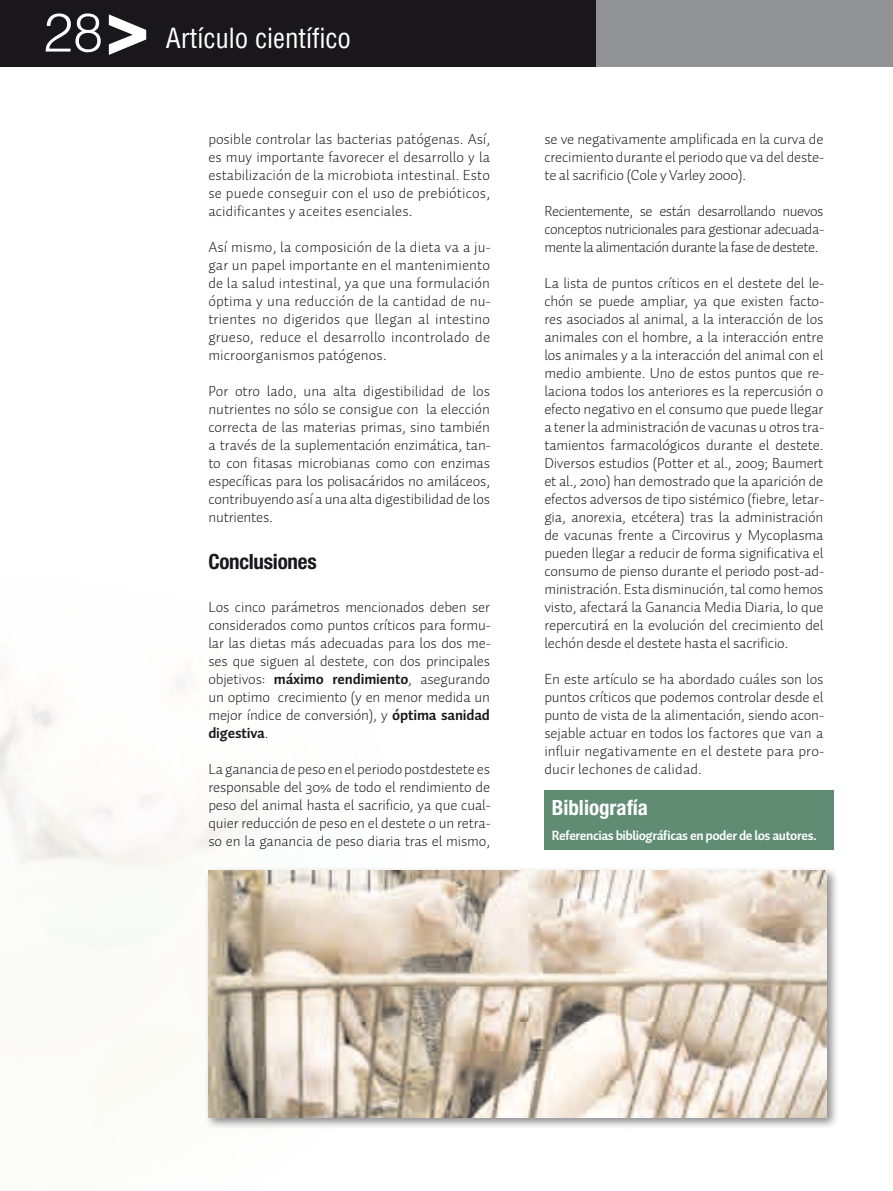
<style>
.page{position:relative;width:893px;height:1191px;background:#fff}
.page>*{position:absolute;margin:0;border:0;box-sizing:border-box;transform-origin:0 0}
.t1{font:700 86.55px "Helvetica";color:#fff}
.t2{font:300 54px "Helvetica";color:#fff}
.t3{font:condensed 27px "Helvetica";color:#fff}
.t4{font:700 condensed 21px "Helvetica Neue";letter-spacing:-.01em;color:#1a171c}
.t5{font:700 condensed 21px "Helvetica Neue";color:#fff}
.t6{font:300 15px/18px "Auto 1";letter-spacing:-.01em;color:#1a171c;text-align:justify}
.t7{font:700 13.5px "Auto 1";letter-spacing:-.03em;color:#fff}
.s1{font-weight:700}
</style>
<div class="page">
<div style="left:0;top:0;width:601px;height:66px;background:#1a171c"></div>
<div style="left:597px;top:0;width:296px;height:66px;background:#929395"></div>
<div style="left:204px;top:866px;width:635px;height:264px;background:#1a171c;opacity:.5"></div>
<img style="left:208px;top:870px;width:618px;height:247px">
<div style="left:544px;top:790px;width:289px;height:59px;background:#5f8c73"></div>
<h2 class="t2" style="left:43px;top:-1px;width:62px">28</h2>
<h1 class="t1" style="left:184px;top:9px;width:52px;rotate:90deg">^</h1>
<h3 class="t3" style="left:166px;top:21px;width:187px">Artículo científico</h3>
<p class="t6" style="left:208px;top:130px;width:283px">posible controlar las bacterias patógenas. Así, es muy importante favorecer el desarrollo y la estabilización de la microbiota intestinal. Esto se puede conseguir con el uso de prebióticos, acidificantes y aceites esenciales.</p>
<p class="t6" style="left:208px;top:238px;width:284px">Así mismo, la composición de la dieta va a ju&shy;gar un papel importante en el mantenimiento de la salud intestinal, ya que una formulación óptima y una reducción de la cantidad de nu&shy;trientes no digeridos que llegan al intestino grueso, reduce el desarrollo incontrolado de microorganismos patógenos.</p>
<p class="t6" style="left:208px;top:382px;width:284px">Por otro lado, una alta digestibilidad de los nutrientes no sólo se consigue con la elección correcta de las materias primas, sino también a través de la suplementación enzimática, tan&shy;to con fitasas microbianas como con enzimas específicas para los polisacáridos no amiláceos, contribuyendo así a una alta digestibilidad de los nutrientes.</p>
<h3 class="t4" style="left:208px;top:548px;width:110px">Conclusiones</h3>
<p class="t6" style="left:208px;top:598px;width:284px">Los cinco parámetros mencionados deben ser considerados como puntos críticos para formu&shy;lar las dietas más adecuadas para los dos me&shy;ses que siguen al destete, con dos principales objetivos: <span class="s1">máximo rendimiento</span>, asegurando un optimo crecimiento (y en menor medida un mejor índice de conversión), y <span class="s1">óptima sanidad digestiva</span>.</p>
<p class="t6" style="left:208px;top:760px;width:284px">La ganancia de peso en el periodo postdestete es responsable del 30% de todo el rendimiento de peso del animal hasta el sacrificio, ya que cual&shy;quier reducción de peso en el destete o un retra&shy;so en la ganancia de peso diaria tras el mismo,</p>
<p class="t6" style="left:544px;top:130px;width:281px">se ve negativamente amplificada en la curva de crecimiento durante el periodo que va del deste&shy;te al sacrificio (Cole y Varley 2000).</p>
<p class="t6" style="left:544px;top:202px;width:281px">Recientemente, se están desarrollando nuevos conceptos nutricionales para gestionar adecuada&shy;mente la alimentación durante la fase de destete.</p>
<p class="t6" style="left:544px;top:274px;width:281px">La lista de puntos críticos en el destete del le&shy;chón se puede ampliar, ya que existen facto&shy;res asociados al animal, a la interacción de los animales con el hombre, a la interacción entre los animales y a la interacción del animal con el medio ambiente. Uno de estos puntos que re&shy;laciona todos los anteriores es la repercusión o efecto negativo en el consumo que puede llegar a tener la administración de vacunas u otros tra&shy;tamientos farmacológicos durante el destete.<br>Diversos estudios (Potter et al., 2009; Baumert et al., 2010) han demostrado que la aparición de efectos adversos de tipo sistémico (fiebre, letar&shy;gia, anorexia, etcétera) tras la administración de vacunas frente a Circovirus y Mycoplasma pueden llegar a reducir de forma significativa el consumo de pienso durante el periodo post-ad&shy;ministración. Esta disminución, tal como hemos visto, afectará la Ganancia Media Diaria, lo que repercutirá en la evolución del crecimiento del lechón desde el destete hasta el sacrificio.</p>
<p class="t6" style="left:544px;top:670px;width:281px">En este artículo se ha abordado cuáles son los puntos críticos que podemos controlar desde el punto de vista de la alimentación, siendo acon&shy;sejable actuar en todos los factores que van a influir negativamente en el destete para pro&shy;ducir lechones de calidad.</p>
<h3 class="t5" style="left:552px;top:794px;width:98px">Bibliografía</h3>
<p class="t7" style="left:552px;top:826px;width:267px">Referencias bibliográficas en poder de los autores.</p>
</div>
